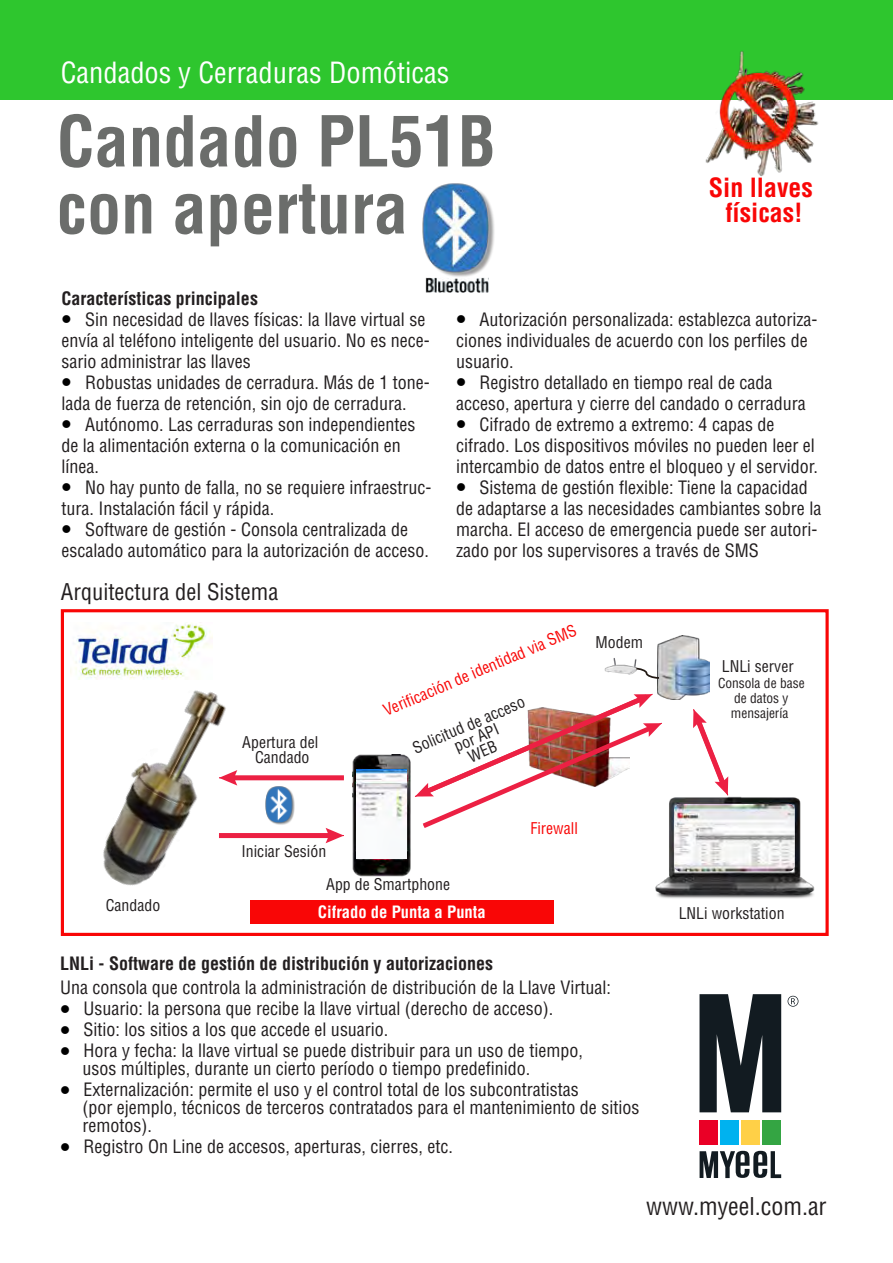
<style>
.page{position:relative;width:893px;height:1263px;background:#fff}
.page>*{position:absolute;margin:0;border:0;box-sizing:border-box;transform-origin:0 0}
.t1{font:700 condensed 68.4px/67.1px "Helvetica LT Std";color:#6b6d6b}
.t2{font:condensed 28.5px "Helvetica LT Std";color:#fff}
.t3{font:700 condensed 25.8px/26px "Helvetica LT Std";color:#f90606;text-align:center}
.t4{font:condensed 24px "Helvetica LT Std";color:#231f20}
.t5{font:condensed 22.5px "Helvetica LT Std";color:#231f20}
.t6{font:condensed 18px/21px "Helvetica LT Std";color:#231f20}
.t7{font:700 condensed 18px "Helvetica LT Std";color:#231f20}
.t8{font:700 condensed 16.65px "Helvetica LT Std";color:#fff}
.t9{font:condensed 15.75px/15px "Helvetica LT Std";color:#231f20;text-align:center}
.t10{font:condensed 15.75px "Helvetica LT Std";color:#f90606}
.t11{font:condensed 13.5px/15px "Helvetica LT Std";color:#231f20;text-align:center}
.s1{color:#000}
</style>
<div class="page">
<div style="left:0;top:0;width:893px;height:99px;background:#2ec62e"></div>
<img style="left:75px;top:622px;width:138px;height:49px">
<img style="left:695px;top:51px;width:132px;height:126px">
<img style="left:422px;top:183px;width:73px;height:103px">
<img style="left:425px;top:277px;width:63px;height:16px">
<svg style="left:700px;top:1151px;width:81px;height:27px"></svg>
<svg style="left:699px;top:994px;width:82px;height:118px"></svg>
<div style="left:720px;top:1120px;width:19px;height:24px;background:#00b2ef"></div>
<div style="left:699px;top:1120px;width:19px;height:24px;background:#ea0026"></div>
<div style="left:742px;top:1120px;width:18px;height:24px;background:#ffd047"></div>
<div style="left:763px;top:1120px;width:18px;height:24px;background:#34a543"></div>
<svg style="left:788px;top:996px;width:10px;height:11px"></svg>
<div style="left:250px;top:900px;width:303px;height:24px;background:#f90606"></div>
<img style="left:657px;top:635px;width:53px;height:65px">
<img style="left:352px;top:754px;width:59px;height:123px">
<svg style="left:641px;top:667px;width:20px;height:13px"></svg>
<img style="left:604px;top:658px;width:37px;height:17px">
<img style="left:655px;top:794px;width:160px;height:105px">
<img style="left:674px;top:804px;width:120px;height:67px">
<img style="left:357px;top:770px;width:50px;height:89px">
<svg style="left:253px;top:828px;width:91px;height:15px"></svg>
<svg style="left:693px;top:709px;width:35px;height:86px"></svg>
<svg style="left:415px;top:694px;width:247px;height:134px"></svg>
<svg style="left:253px;top:775px;width:91px;height:6px"></svg>
<div style="left:61px;top:609px;width:768px;height:327px;border:3px solid #f90606"></div>
<img style="left:264px;top:786px;width:33px;height:43px">
<img style="left:79px;top:671px;width:174px;height:215px">
<h2 class="t2" style="left:61px;top:55px;width:390px">Candados y Cerraduras Domóticas</h2>
<h1 class="t1" style="left:57px;top:108px;width:441px">Candado PL51B con apertura</h1>
<h3 class="t3" style="left:709px;top:174px;width:105px">Sin llaves físicas!</h3>
<p class="t7" style="left:62px;top:287px;width:198px">Características principales</p>
<p class="t6" style="left:61px;top:308px;width:370px"><span class="s1">●</span> Sin necesidad de llaves físicas: la llave virtual se envía al teléfono inteligente del usuario. No es nece&shy;sario administrar las llaves</p>
<p class="t6" style="left:61px;top:371px;width:370px"><span class="s1">●</span> Robustas unidades de cerradura. Más de 1 tone&shy;lada de fuerza de retención, sin ojo de cerradura.</p>
<p class="t6" style="left:61px;top:413px;width:355px"><span class="s1">●</span> Autónomo. Las cerraduras son independientes de la alimentación externa o la comunicación en línea.</p>
<p class="t6" style="left:61px;top:476px;width:371px"><span class="s1">●</span> No hay punto de falla, no se requiere infraestruc&shy;tura. Instalación fácil y rápida.</p>
<p class="t6" style="left:61px;top:518px;width:369px"><span class="s1">●</span> Software de gestión - Consola centralizada de escalado automático para la autorización de acceso.</p>
<p class="t5" style="left:61px;top:578px;width:219px">Arquitectura del Sistema</p>
<p class="t6" style="left:456px;top:308px;width:363px"><span class="s1">●</span> Autorización personalizada: establezca autoriza&shy;ciones individuales de acuerdo con los perfiles de usuario.</p>
<p class="t6" style="left:456px;top:371px;width:351px"><span class="s1">●</span> Registro detallado en tiempo real de cada acceso, apertura y cierre del candado o cerradura</p>
<p class="t6" style="left:456px;top:413px;width:363px"><span class="s1">●</span> Cifrado de extremo a extremo: 4 capas de cifrado. Los dispositivos móviles no pueden leer el intercambio de datos entre el bloqueo y el servidor.</p>
<p class="t6" style="left:456px;top:476px;width:367px"><span class="s1">●</span> Sistema de gestión flexible: Tiene la capacidad de adaptarse a las necesidades cambiantes sobre la marcha. El acceso de emergencia puede ser autori&shy;zado por los supervisores a través de SMS</p>
<p class="t9" style="left:106px;top:898px;width:56px">Candado</p>
<p class="t9" style="left:242px;top:734px;width:77px">Apertura del<br>Candado</p>
<p class="t10" style="left:380px;top:702px;width:209px;rotate:-23deg">Verificación de identidad via SMS</p>
<p class="t9" style="left:410px;top:741px;width:122px;rotate:-23deg">Solicitud de acceso por API<br>WEB</p>
<p class="t9" style="left:595px;top:635px;width:49px">Modem</p>
<p class="t9" style="left:241px;top:843px;width:86px">Iniciar Sesión</p>
<p class="t9" style="left:326px;top:877px;width:125px">App de Smartphone</p>
<p class="t8" style="left:318px;top:902px;width:169px">Cifrado de Punta a Punta</p>
<p class="t10" style="left:530px;top:818px;width:49px">Firewall</p>
<p class="t7" style="left:60px;top:952px;width:434px">LNLi - Software de gestión de distribución y autorizaciones</p>
<p class="t6" style="left:60px;top:977px;width:552px">Una consola que controla la administración de distribución de la Llave Virtual:</p>
<p class="t6" style="left:60px;top:998px;width:495px"><span class="s1">●</span> Usuario: la persona que recibe la llave virtual (derecho de acceso).</p>
<p class="t6" style="left:60px;top:1019px;width:330px"><span class="s1">●</span> Sitio: los sitios a los que accede el usuario.</p>
<p class="t6" style="left:82px;top:1041px;width:502px;line-height:18px;text-indent:-22px"><span class="s1">●</span> Hora y fecha: la llave virtual se puede distribuir para un uso de tiempo, usos múltiples, durante un cierto período o tiempo predefinido.</p>
<p class="t6" style="left:82px;top:1080px;width:558px;line-height:18px;text-indent:-22px"><span class="s1">●</span> Externalización: permite el uso y el control total de los subcontratistas<br>(por ejemplo, técnicos de terceros contratados para el mantenimiento de sitios remotos).</p>
<p class="t6" style="left:60px;top:1136px;width:394px"><span class="s1">●</span> Registro On Line de accesos, aperturas, cierres, etc.</p>
<p class="t9" style="left:722px;top:659px;width:73px">LNLi server</p>
<p class="t11" style="left:718px;top:675px;width:88px">Consola de base de datos y mensajería</p>
<p class="t9" style="left:679px;top:905px;width:107px">LNLi workstation</p>
<h3 class="t4" style="left:646px;top:1191px;width:182px">www.myeel.com.ar</h3>
</div>
